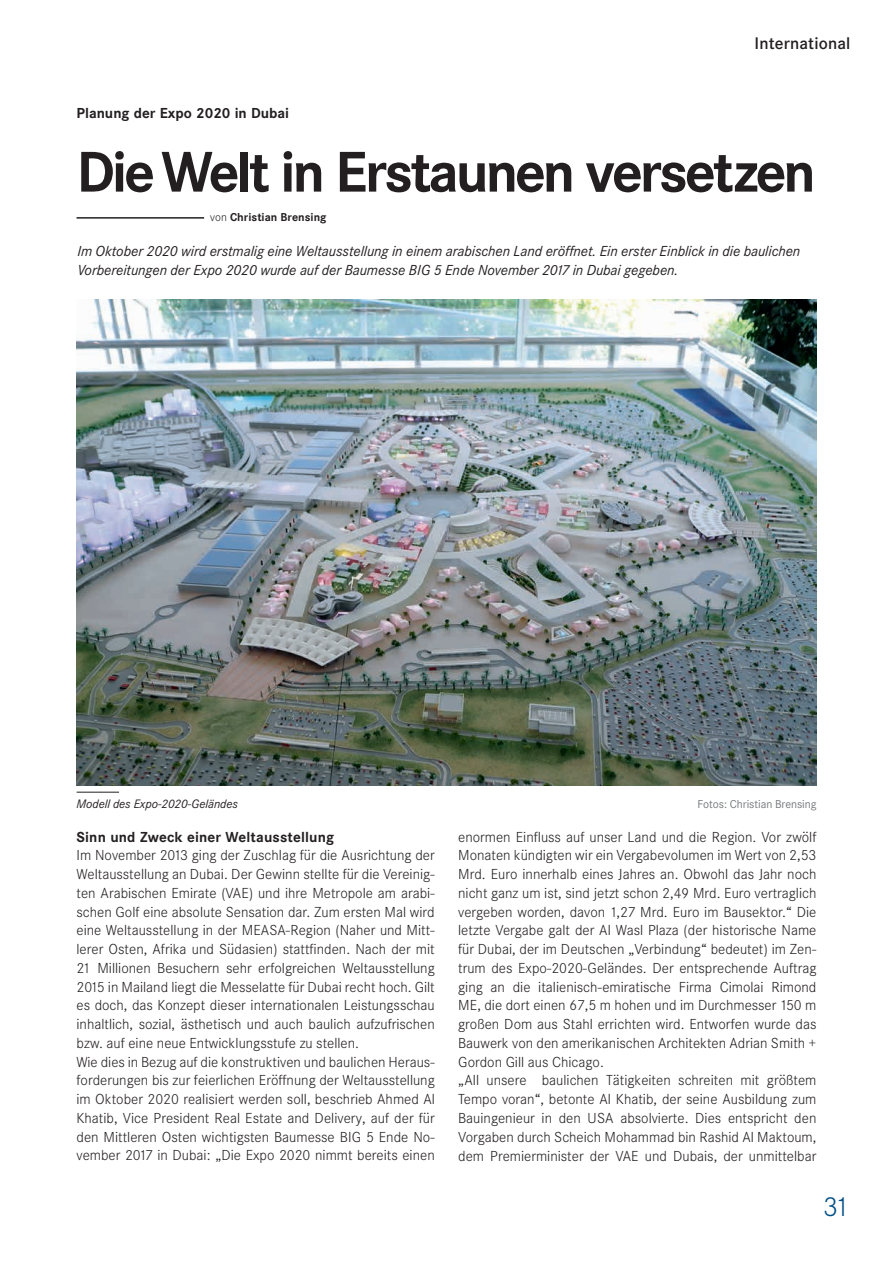
<style>
.page{position:relative;width:893px;height:1263px;background:#fff}
.page>*{position:absolute;margin:0;border:0;box-sizing:border-box;transform-origin:0 0}
.t1{font:700 56.25px "Corporate SBQ";letter-spacing:-.055em;color:#231f20}
.t2{font:300 27px "Corporate SBQ";color:#014e84}
.t3{font:500 16.5px "Corporate SBQ";letter-spacing:.01em;color:#231f20}
.t4{font:300 14.25px/18.8px "Corporate SBQ";color:#231f20}
.t5{font:italic 14.25px/18.5px "Corporate SBQ";letter-spacing:-.005em;color:#231f20}
.t6{font:700 14.25px "Corporate SBQ";letter-spacing:.01em;color:#231f20}
.t7{font:italic 12px "Corporate SBQ";letter-spacing:-.005em;color:#231f20}
.t8{font:11.25px "Corporate SBQ";letter-spacing:-.005em;color:#76787b}
.t9{font:700 11.25px "Corporate SBQ";color:#231f20}
.s1{font-weight:300}
</style>
<div class="page">
<hr style="left:77px;top:217px;width:127px;height:2px;background:#231f20">
<img style="left:77px;top:300px;width:739px;height:485px">
<hr style="left:77px;top:792px;width:42px;height:1px;background:#231f20">
<p class="t3" style="left:754px;top:33px;width:97px">International</p>
<p class="t6" style="left:77px;top:105px;width:214px">Planung der Expo 2020 in Dubai</p>
<h1 class="t1" style="left:77px;top:138px;width:741px">Die Welt in Erstaunen versetzen</h1>
<p class="t9" style="left:210px;top:210px;width:118px"><span class="s1">von</span> Christian Brensing</p>
<p class="t5" style="left:77px;top:242px;width:724px">Im Oktober 2020 wird erstmalig eine Weltausstellung in einem arabischen Land eröffnet. Ein erster Einblick in die baulichen<br>Vorbereitungen der Expo 2020 wurde auf der Baumesse BIG 5 Ende November 2017 in Dubai gegeben.</p>
<p class="t7" style="left:77px;top:796px;width:163px">Modell des Expo-2020-Geländes</p>
<p class="t8" style="left:697px;top:797px;width:120px">Fotos: Christian Brensing</p>
<p class="t6" style="left:77px;top:828px;width:259px">Sinn und Zweck einer Weltausstellung</p>
<p class="t4" style="left:77px;top:846px;width:360px">Im November 2013 ging der Zuschlag für die Ausrichtung der Weltausstellung an Dubai. Der Gewinn stellte für die Vereinig&shy;ten Arabischen Emirate (VAE) und ihre Metropole am arabi&shy;schen Golf eine absolute Sensation dar. Zum ersten Mal wird eine Weltausstellung in der MEASA-Region (Naher und Mitt&shy;lerer Osten, Afrika und Südasien) stattfinden. Nach der mit 21 Millionen Besuchern sehr erfolgreichen Weltausstellung 2015 in Mailand liegt die Messelatte für Dubai recht hoch. Gilt es doch, das Konzept dieser internationalen Leistungsschau inhaltlich, sozial, ästhetisch und auch baulich aufzufrischen bzw. auf eine neue Entwicklungsstufe zu stellen.<br>Wie dies in Bezug auf die konstruktiven und baulichen Heraus&shy;forderungen bis zur feierlichen Eröffnung der Weltausstellung im Oktober 2020 realisiert werden soll, beschrieb Ahmed Al Khatib, Vice President Real Estate and Delivery, auf der für den Mittleren Osten wichtigsten Baumesse BIG 5 Ende No&shy;vember 2017 in Dubai: „Die Expo 2020 nimmt bereits einen</p>
<p class="t4" style="left:458px;top:827px;width:360px">enormen Einfluss auf unser Land und die Region. Vor zwölf Monaten kündigten wir ein Vergabevolumen im Wert von 2,53<br>Mrd. Euro innerhalb eines Jahres an. Obwohl das Jahr noch nicht ganz um ist, sind jetzt schon 2,49 Mrd. Euro vertraglich vergeben worden, davon 1,27 Mrd. Euro im Bausektor.“ Die letzte Vergabe galt der Al Wasl Plaza (der historische Name für Dubai, der im Deutschen „Verbindung“ bedeutet) im Zen&shy;trum des Expo-2020-Geländes. Der entsprechende Auftrag ging an die italienisch-emiratische Firma Cimolai Rimond ME, die dort einen 67,5 m hohen und im Durchmesser 150 m großen Dom aus Stahl errichten wird. Entworfen wurde das Bauwerk von den amerikanischen Architekten Adrian Smith + Gordon Gill aus Chicago.<br>„All unsere baulichen Tätigkeiten schreiten mit größtem Tempo voran“, betonte Al Khatib, der seine Ausbildung zum Bauingenieur in den USA absolvierte. Dies entspricht den Vorgaben durch Scheich Mohammad bin Rashid Al Maktoum, dem Premierminister der VAE und Dubais, der unmittelbar</p>
<h2 class="t2" style="left:823px;top:1191px;width:29px">31</h2>
</div>
